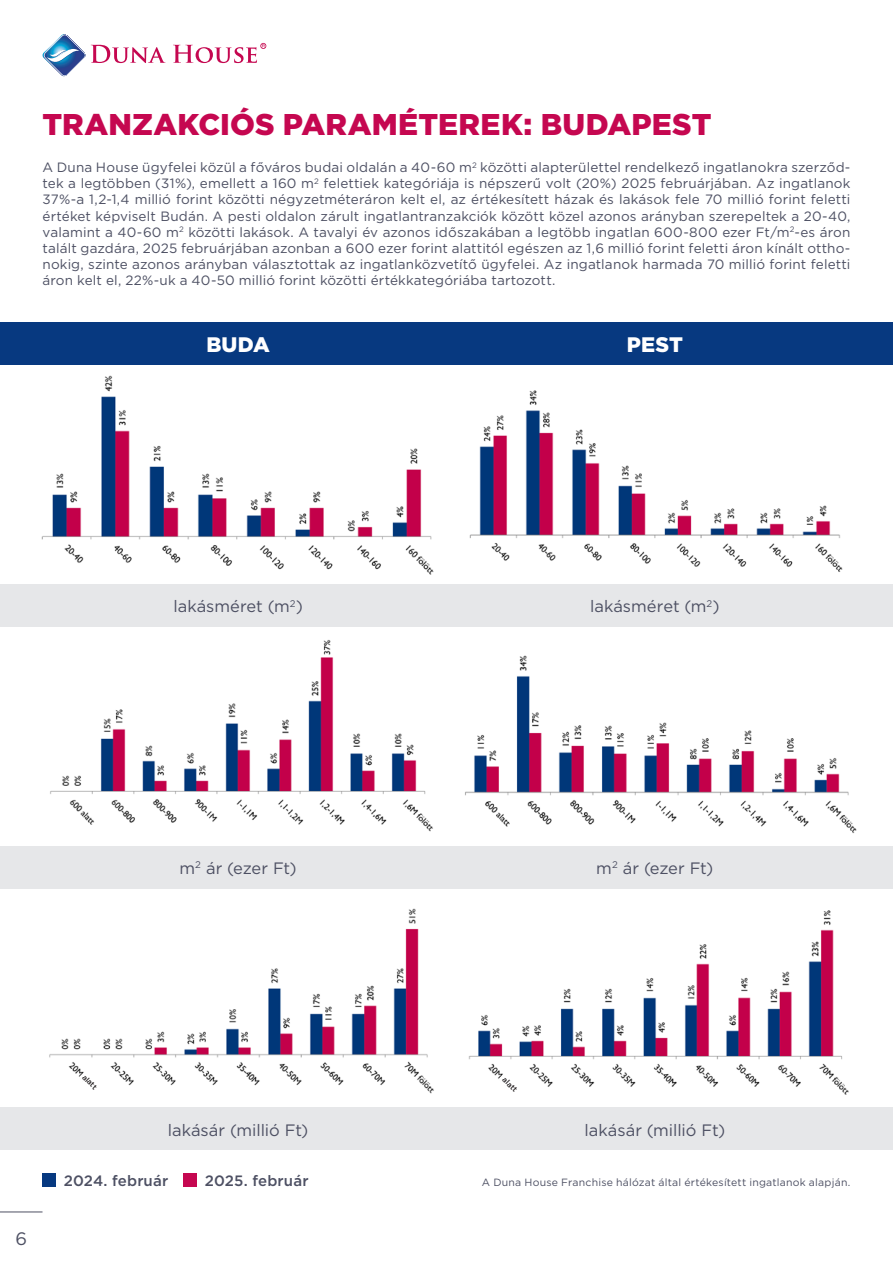
<style>
.page{position:relative;width:893px;height:1263px;background:#fff}
.page>*{position:absolute;margin:0;border:0;box-sizing:border-box;transform-origin:0 0}
.t1{font:900 30px "Gotham";letter-spacing:.005em;color:#c50750}
.t2{font:900 21px "Gotham";letter-spacing:.01em;color:#fff}
.t3{font:18px "Gotham";color:#4d5063}
.t4{font:16.5px "Gotham";color:#4d5063}
.t5{font:500 15px "Gotham";letter-spacing:.01em;color:#4d5063}
.t6{font:13.5px/16.2px "Gotham";letter-spacing:.005em;color:#4d5063;text-align:justify}
.t7{font:10.5px "Gotham";letter-spacing:.02em;color:#4d5063}
.t8{font:500 7.5px "Gotham";color:#231f20}
</style>
<div class="page">
<hr style="left:0;top:1211px;width:43px;height:1px;background:#4d5063">
<img style="left:41px;top:375px;width:393px;height:200px">
<img style="left:469px;top:390px;width:374px;height:182px">
<img style="left:50px;top:639px;width:383px;height:193px">
<img style="left:465px;top:655px;width:392px;height:179px">
<img style="left:49px;top:908px;width:385px;height:186px">
<img style="left:468px;top:910px;width:381px;height:185px">
<div style="left:43px;top:1172px;width:13px;height:14px;background:#073980"></div>
<div style="left:183px;top:1172px;width:14px;height:14px;background:#c50750"></div>
<div style="left:0;top:323px;width:893px;height:42px;background:#073980"></div>
<div style="left:0;top:584px;width:893px;height:43px;background:#e6e7e9"></div>
<div style="left:0;top:846px;width:893px;height:42px;background:#e6e7e9"></div>
<div style="left:0;top:1108px;width:893px;height:42px;background:#e6e7e9"></div>
<svg style="left:498px;top:1073px;width:22px;height:21px"></svg>
<svg style="left:79px;top:1071px;width:19px;height:20px"></svg>
<svg style="left:42px;top:34px;width:123px;height:43px"></svg>
<svg style="left:173px;top:43px;width:93px;height:20px"></svg>
<p class="t1" style="left:43px;top:103px;width:670px">TRANZAKCIÓS PARAMÉTEREK: BUDAPEST</p>
<p class="t6" style="left:43px;top:159px;width:809px">A Duna House ügyfelei közül a főváros budai oldalán a 40-60 m<sup>2</sup> közötti alapterülettel rendelkező ingatlanokra szerződ&shy;tek a legtöbben (31%), emellett a 160 m<sup>2</sup> felettiek kategóriája is népszerű volt (20%) 2025 februárjában. Az ingatlanok 37%-a 1,2-1,4 millió forint közötti négyzetméteráron kelt el, az értékesített házak és lakások fele 70 millió forint feletti értéket képviselt Budán. A pesti oldalon zárult ingatlantranzakciók között közel azonos arányban szerepeltek a 20-40, valamint a 40-60 m<sup>2</sup> közötti lakások. A tavalyi év azonos időszakában a legtöbb ingatlan 600-800 ezer Ft/m<sup>2</sup>-es áron talált gazdára, 2025 februárjában azonban a 600 ezer forint alattitól egészen az 1,6 millió forint feletti áron kínált ottho&shy;nokig, szinte azonos arányban választottak az ingatlanközvetítő ügyfelei. Az ingatlanok harmada 70 millió forint feletti áron kelt el, 22%-uk a 40-50 millió forint közötti értékkategóriába tartozott.</p>
<p class="t2" style="left:206px;top:330px;width:65px">BUDA</p>
<p class="t2" style="left:627px;top:330px;width:58px">PEST</p>
<p class="t4" style="left:173px;top:596px;width:131px">lakásméret (m<sup>2</sup>)</p>
<p class="t4" style="left:590px;top:596px;width:131px">lakásméret (m<sup>2</sup>)</p>
<p class="t4" style="left:180px;top:857px;width:119px">m<sup>2</sup> ár (ezer Ft)</p>
<p class="t4" style="left:596px;top:857px;width:119px">m<sup>2</sup> ár (ezer Ft)</p>
<h3 class="t3" style="left:15px;top:1227px;width:13px">6</h3>
<p class="t8" style="left:87px;top:1072px;width:19px;rotate:45deg">alatt</p>
<p class="t8" style="left:507px;top:1075px;width:19px;rotate:45deg">alatt</p>
<p class="t4" style="left:168px;top:1119px;width:142px">lakásár (millió Ft)</p>
<p class="t4" style="left:584px;top:1119px;width:142px">lakásár (millió Ft)</p>
<p class="t5" style="left:64px;top:1171px;width:106px">2024. február</p>
<p class="t5" style="left:205px;top:1171px;width:105px">2025. február</p>
<p class="t7" style="left:482px;top:1176px;width:370px">A Duna House Franchise hálózat által értékesített ingatlanok alapján.</p>
</div>
